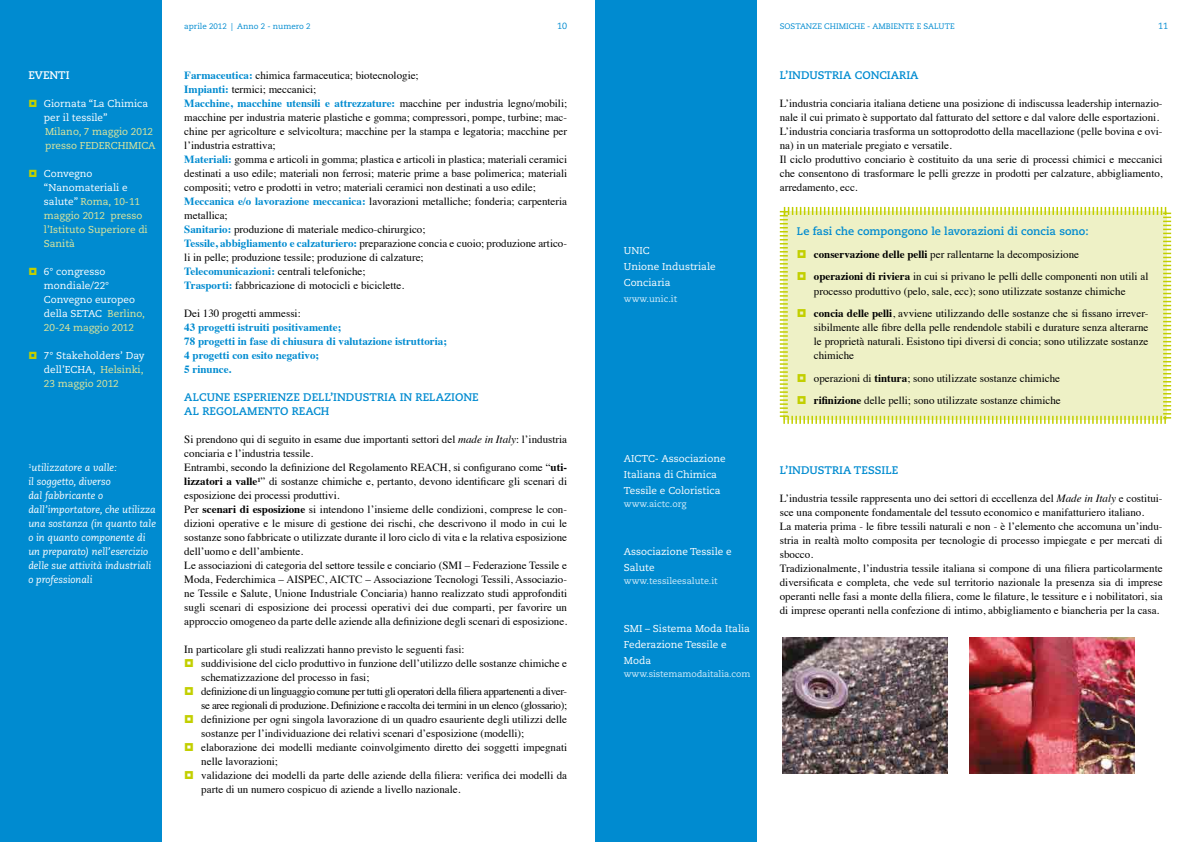
<style>
.page{position:relative;width:1191px;height:842px;background:#fff}
.page>*{position:absolute;margin:0;border:0;box-sizing:border-box;transform-origin:0 0}
.t1{font:11px/14px "Times";color:#000}
.t2{font:700 11px "Caecilia";color:#008bd0}
.t3{font:700 11px/14px "Times";color:#008bd0}
.t4{font:700 11px "Caecilia";color:#fff}
.t5{font:10px/14px "Caecilia";color:#fff}
.t6{font:italic 10px/14px "Caecilia";color:#fff}
.t7{font:10px/14px "Caecilia";color:#e2e79a}
.t8{font:9px "Caecilia";color:#d5edfa}
.t9{font:9px "Caecilia";color:#008bd0}
.t10{font:8px "Caecilia";color:#008bd0}
.s1{color:#fff}
.s2{color:#e2e79a}
.s3{font-weight:700;color:#008bd0}
.s4{font-style:italic}
.s5{font-weight:700}
</style>
<div class="page">
<div style="left:0;top:0;width:162px;height:842px;background:#008bd0"></div>
<svg style="left:779px;top:206px;width:393px;height:218px;background:#ecf0c0"></svg>
<div style="left:595px;top:0;width:162px;height:842px;background:#008bd0"></div>
<img style="left:782px;top:638px;width:165px;height:136px">
<img style="left:969px;top:638px;width:165px;height:136px">
<svg style="left:797px;top:250px;width:20px;height:9px"></svg>
<svg style="left:797px;top:272px;width:20px;height:9px"></svg>
<svg style="left:797px;top:309px;width:20px;height:9px"></svg>
<svg style="left:797px;top:373px;width:20px;height:9px"></svg>
<svg style="left:797px;top:396px;width:20px;height:9px"></svg>
<p class="t4" style="left:28px;top:69px;width:43px">EVENTI</p>
<p class="t5" style="left:44px;top:97px;width:106px">Giornata “La Chimica per il tessile”</p>
<p class="t7" style="left:45px;top:125px;width:112px">Milano, 7 maggio 2012 presso FEDERCHIMICA</p>
<p class="t7" style="left:44px;top:167px;width:105px"><span class="s1">Convegno “Nanomateriali e salute”</span> Roma, 10-11 maggio 2012 presso l’Istituto Superiore di<br>Sanità</p>
<p class="t5" style="left:44px;top:265px;width:103px">6° congresso mondiale/22°<br>Convegno europeo della SETAC <span class="s2">Berlino,<br>20-24 maggio 2012</span></p>
<p class="t5" style="left:44px;top:349px;width:102px;text-align:justify">7° Stakeholders’ Day dell’ECHA, <span class="s2">Helsinki, 23 maggio 2012</span></p>
<p class="t6" style="left:28px;top:461px;width:129px"><sup>1</sup>utilizzatore a valle:<br>il soggetto, diverso<br>dal fabbricante o dall’importatore, che utilizza una sostanza (in quanto tale o in quanto componente di un preparato) nell’esercizio delle sue attività industriali o professionali</p>
<p class="t10" style="left:184px;top:21px;width:128px">aprile 2012 | Anno 2 - numero 2</p>
<p class="t9" style="left:557px;top:21px;width:12px">10</p>
<p class="t10" style="left:780px;top:21px;width:72px">Sostanze chimiche</p>
<p class="t10" style="left:867px;top:21px;width:63px">- ambiente e salu</p>
<p class="t10" style="left:944px;top:21px;width:11px">te</p>
<p class="t9" style="left:1158px;top:21px;width:12px">11</p>
<p class="t1" style="left:184px;top:67px;width:384px"><span class="s3">Farmaceutica:</span> chimica farmaceutica; biotecnologie;<br><span class="s3">Impianti:</span> termici; meccanici;<br><span class="s3">Macchine, macchine utensili e attrezzature:</span> macchine per industria legno/mobili; macchine per industria materie plastiche e gomma; compressori, pompe, turbine; mac&shy;chine per agricolture e selvicoltura; macchine per la stampa e legatoria; macchine per l’industria estrattiva;<br><span class="s3">Materiali:</span> gomma e articoli in gomma; plastica e articoli in plastica; materiali ceramici destinati a uso edile; materiali non ferrosi; materie prime a base polimerica; materiali compositi; vetro e prodotti in vetro; materiali ceramici non destinati a uso edile; <span class="s3">Meccanica e/o lavorazione meccanica:</span> lavorazioni metalliche; fonderia; carpenteria metallica;<br><span class="s3">Sanitario:</span> produzione di materiale medico-chirurgico;<br><span class="s3">Tessile, abbigliamento e calzaturiero:</span> preparazione concia e cuoio; produzione artico&shy;li in pelle; produzione tessile; produzione di calzature;<br><span class="s3">Telecomunicazioni:</span> centrali telefoniche;<br><span class="s3">Trasporti:</span> fabbricazione di motocicli e biciclette.</p>
<p class="t1" style="left:184px;top:306px;width:118px">Dei 130 progetti ammessi:</p>
<p class="t3" style="left:184px;top:319px;width:264px">43 progetti istruiti positivamente;<br>78 progetti in fase di chiusura di valutazione istruttoria; 4 progetti con esito negativo;<br>5 rinunce.</p>
<p class="t2" style="left:184px;top:391px;width:17px">ALCUNE</p>
<p class="t2" style="left:234px;top:391px;width:41px">ESPERIENZE</p>
<p class="t2" style="left:303px;top:391px;width:60px">DELL’INDUST</p>
<p class="t2" style="left:377px;top:391px;width:54px">RIA IN RELAZIONE</p>
<p class="t2" style="left:184px;top:405px;width:49px">AL REGOLAMENTO</p>
<p class="t2" style="left:292px;top:405px;width:39px">REACH</p>
<p class="t1" style="left:184px;top:432px;width:384px">Si prendono qui di seguito in esame due importanti settori del <span class="s4">made in Italy</span>: l’industria conciaria e l’industria tessile.<br>Entrambi, secondo la definizione del Regolamento REACH, si configurano come “<span class="s5">uti&shy;lizzatori a valle</span><sup>1</sup>” di sostanze chimiche e, pertanto, devono identificare gli scenari di esposizione dei processi produttivi.<br>Per <span class="s5">scenari di esposizione</span> si intendono l’insieme delle condizioni, comprese le con&shy;dizioni operative e le misure di gestione dei rischi, che descrivono il modo in cui le sostanze sono fabbricate o utilizzate durante il loro ciclo di vita e la relativa esposizione dell’uomo e dell’ambiente.<br>Le associazioni di categoria del settore tessile e conciario (SMI – Federazione Tessile e Moda, Federchimica – AISPEC, AICTC – Associazione Tecnologi Tessili, Associazio&shy;ne Tessile e Salute, Unione Industriale Conciaria) hanno realizzato studi approfonditi sugli scenari di esposizione dei processi operativi dei due comparti, per favorire un approccio omogeneo da parte delle aziende alla definizione degli scenari di esposizione.</p>
<p class="t1" style="left:201px;top:642px;width:367px;text-indent:-17px">In particolare gli studi realizzati hanno previsto le seguenti fasi:<br>suddivisione del ciclo produttivo in funzione dell’utilizzo delle sostanze chimiche e schematizzazione del processo in fasi;<br>definizione di un linguaggio comune per tutti gli operatori della filiera appartenenti a diver&shy;se aree regionali di produzione. Definizione e raccolta dei termini in un elenco (glossario); definizione per ogni singola lavorazione di un quadro esauriente degli utilizzi delle sostanze per l’individuazione dei relativi scenari d’esposizione (modelli); elaborazione dei modelli mediante coinvolgimento diretto dei soggetti impegnati nelle lavorazioni;<br>validazione dei modelli da parte delle aziende della filiera: verifica dei modelli da parte di un numero cospicuo di aziende a livello nazionale.</p>
<p class="t5" style="left:624px;top:243px;width:93px;line-height:16px">UNIC<br>Unione Industriale<br>Conciaria</p>
<p class="t8" style="left:624px;top:294px;width:55px">www.unic.it</p>
<p class="t5" style="left:624px;top:451px;width:103px;line-height:16px">AICTC- Associazione<br>Italiana di Chimica<br>Tessile e Coloristica</p>
<p class="t8" style="left:624px;top:499px;width:64px">www.aictc.org</p>
<p class="t5" style="left:624px;top:544px;width:109px;line-height:16px">Associazione Tessile e<br>Salute</p>
<p class="t8" style="left:624px;top:576px;width:95px">www.tessileesalute.it</p>
<p class="t5" style="left:624px;top:621px;width:128px;line-height:16px">SMI – Sistema Moda Italia<br>Federazione Tessile e<br>Moda</p>
<p class="t8" style="left:624px;top:669px;width:128px">www.sistemamodaitalia.com</p>
<p class="t2" style="left:780px;top:69px;width:39px">L’INDUST</p>
<p class="t2" style="left:832px;top:69px;width:31px">RIA CONCIA</p>
<p class="t2" style="left:899px;top:69px;width:14px">RIA</p>
<p class="t1" style="left:780px;top:96px;width:384px">L’industria conciaria italiana detiene una posizione di indiscussa leadership internazio&shy;nale il cui primato è supportato dal fatturato del settore e dal valore delle esportazioni.<br>L’industria conciaria trasforma un sottoprodotto della macellazione (pelle bovina e ovi&shy;na) in un materiale pregiato e versatile.<br>Il ciclo produttivo conciario è costituito da una serie di processi chimici e meccanici che consentono di trasformare le pelli grezze in prodotti per calzature, abbigliamento, arredamento, ecc.</p>
<p class="t2" style="left:797px;top:225px;width:293px">LE FASI CHE COMPONGONO LE LAVORAZIONI DI CONCIA SONO:</p>
<p class="t1" style="left:814px;top:242px;width:336px;line-height:22.5px"><span class="s5">conservazione delle pelli</span> per rallentarne la decomposizione<br><span class="s5">operazioni di riviera</span> in cui si privano le pelli delle componenti non utili al</p>
<p class="t1" style="left:814px;top:279px;width:336px;line-height:22.5px">processo produttivo (pelo, sale, ecc); sono utilizzate sostanze chimiche <span class="s5">concia delle pelli</span>, avviene utilizzando delle sostanze che si fissano irrever-</p>
<p class="t1" style="left:814px;top:319px;width:336px;text-align:justify">sibilmente alle fibre della pelle rendendole stabili e durature senza alterarne le proprietà naturali. Esistono tipi diversi di concia; sono utilizzate sostanze chimiche</p>
<p class="t1" style="left:814px;top:366px;width:248px;line-height:22.5px">operazioni di <span class="s5">tintura</span>; sono utilizzate sostanze chimiche <span class="s5">rifinizione</span> delle pelli; sono utilizzate sostanze chimiche</p>
<p class="t2" style="left:780px;top:464px;width:39px">L’INDUST</p>
<p class="t2" style="left:832px;top:464px;width:30px">RIA TESSILE</p>
<p class="t1" style="left:780px;top:490px;width:384px">L’industria tessile rappresenta uno dei settori di eccellenza del <span class="s4">Made in Italy</span> e costitui&shy;sce una componente fondamentale del tessuto economico e manifatturiero italiano.<br>La materia prima - le fibre tessili naturali e non - è l’elemento che accomuna un’indu&shy;stria in realtà molto composita per tecnologie di processo impiegate e per mercati di sbocco.<br>Tradizionalmente, l’industria tessile italiana si compone di una filiera particolarmente diversificata e completa, che vede sul territorio nazionale la presenza sia di imprese operanti nelle fasi a monte della filiera, come le filature, le tessiture e i nobilitatori, sia di imprese operanti nella confezione di intimo, abbigliamento e biancheria per la casa.</p>
</div>
